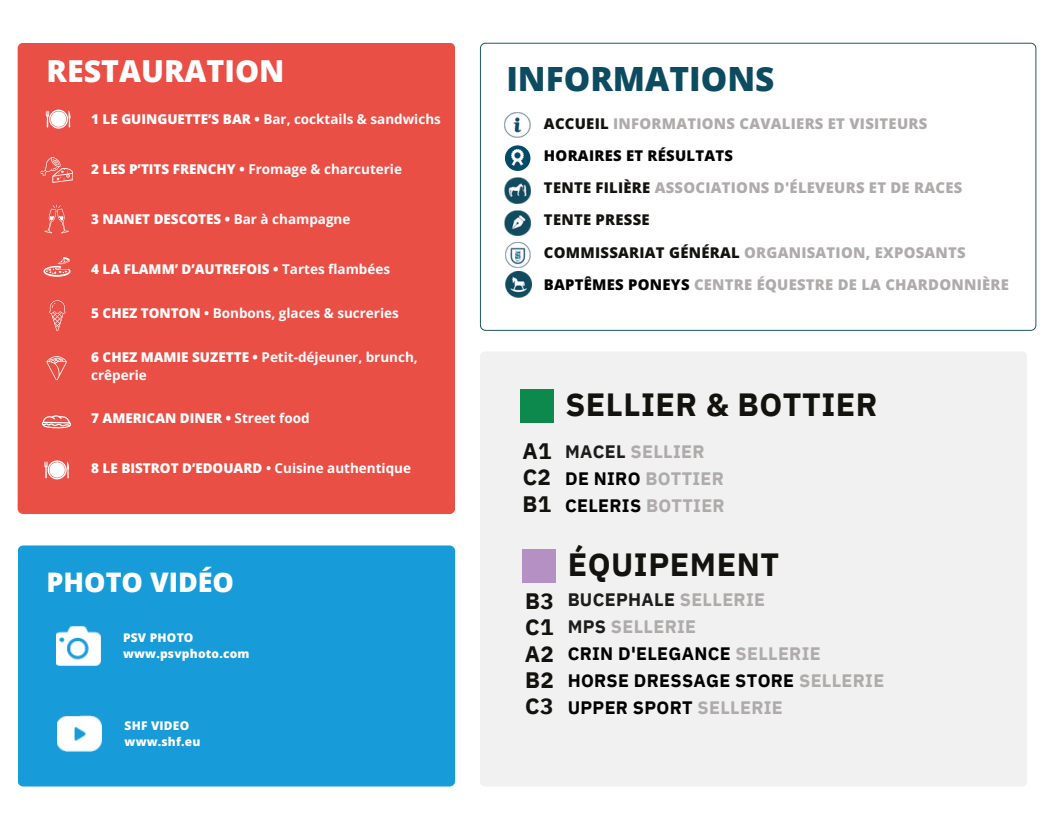
<style>
.page{position:relative;width:1053px;height:815px;background:#fff}
.page>*{position:absolute;margin:0;border:0;box-sizing:border-box;transform-origin:0 0}
.t1{font:800 33.38px "Open Sans";color:#0c4b60}
.t2{font:700 32.12px "IBM Plex Sans";letter-spacing:.015em;color:#13120e}
.t3{font:800 30.38px "Open Sans";color:#fff}
.t4{font:800 26.88px "Open Sans";color:#fff}
.t5{font:700 22.38px/26.4px "IBM Plex Sans";letter-spacing:.015em;color:#13120e;text-align:justify}
.t6{font:700 18px/27px "IBM Plex Sans";letter-spacing:.015em;color:#000}
.t7{font:700 18px/27px "IBM Plex Sans";letter-spacing:.015em;color:#aeabaa}
.t8{font:800 14.88px/32.1px "Open Sans";letter-spacing:.02em;color:#aeabaa}
.t9{font:700 13.5px/18px "Open Sans";color:#fff}
.t10{font:800 13.5px "Open Sans";color:#fff}
.t11{font:800 12px "Open Sans";letter-spacing:.015em;color:#fff}
.s1{font-weight:800}
.s2{font-weight:700}
.s3{color:#13120e}
.s4{color:#020203}
.s5{color:#1d1d1b}
.s6{color:#000}
.s7{color:#aeabaa}
</style>
<div class="page">
<svg style="left:480px;top:43px;width:556px;height:288px"></svg>
<img style="left:505px;top:113px;width:25px;height:25px">
<img style="left:505px;top:178px;width:25px;height:25px">
<img style="left:505px;top:210px;width:25px;height:26px">
<img style="left:505px;top:242px;width:25px;height:26px">
<div style="left:505px;top:145px;width:25px;height:26px;background:#004c66;border-radius:50%"></div>
<img style="left:511px;top:150px;width:12px;height:16px">
<img style="left:505px;top:271px;width:26px;height:26px">
<div style="left:18px;top:545px;width:437px;height:241px;background:#189cd9;border-radius:6px"></div>
<img style="left:57px;top:716px;width:44px;height:35px">
<img style="left:56px;top:626px;width:44px;height:39px">
<div style="left:18px;top:43px;width:437px;height:471px;background:#ea4f46"></div>
<svg style="left:46px;top:110px;width:24px;height:18px"></svg>
<svg style="left:44px;top:460px;width:25px;height:19px"></svg>
<svg style="left:43px;top:257px;width:28px;height:20px"></svg>
<svg style="left:49px;top:300px;width:16px;height:31px"></svg>
<svg style="left:46px;top:354px;width:21px;height:26px"></svg>
<svg style="left:41px;top:413px;width:31px;height:20px"></svg>
<svg style="left:45px;top:205px;width:24px;height:28px"></svg>
<svg style="left:40px;top:156px;width:33px;height:27px"></svg>
<div style="left:480px;top:351px;width:546px;height:435px;background:#f1f1f1;border-radius:5px"></div>
<div style="left:522px;top:549px;width:34px;height:34px;background:#b590c2"></div>
<div style="left:520px;top:389px;width:34px;height:34px;background:#0e894d"></div>
<h5 class="t3" style="left:47px;top:50px;width:239px">RESTAURATION</h5>
<p class="t9" style="left:91px;top:110px;width:351px"><span class="s1">1 LE GUINGUETTE’S BAR •</span> Bar, cocktails &amp; sandwichs</p>
<p class="t9" style="left:91px;top:160px;width:312px"><span class="s1">2 LES P’TITS FRENCHY •</span> Fromage &amp; charcuterie</p>
<p class="t10" style="left:91px;top:209px;width:261px">3 NANET DESCOTES • <span class="s2">Bar à champagne</span></p>
<h5 class="t10" style="left:91px;top:259px;width:300px">4 LA FLAMM’ D’AUTREFOIS • <span class="s2">Tartes flambées</span></h5>
<h2 class="t9" style="left:91px;top:304px;width:309px"><span class="s1">5 CHEZ TONTON</span> • Bonbons, glaces &amp; sucreries</h2>
<p class="t9" style="left:91px;top:347px;width:328px"><span class="s1">6 CHEZ MAMIE SUZETTE •</span> Petit-déjeuner, brunch, crêperie</p>
<p class="t10" style="left:91px;top:409px;width:220px">7 AMERICAN DINER • <span class="s2">Street food</span></p>
<p class="t10" style="left:91px;top:458px;width:321px">8 LE BISTROT D’EDOUARD <span class="s2">• Cuisine authentique</span></p>
<p class="t4" style="left:47px;top:563px;width:189px">PHOTO VIDÉO</p>
<p class="t11" style="left:123px;top:629px;width:72px">PSV PHOTO</p>
<h5 class="t11" style="left:123px;top:645px;width:128px">www.psvphoto.com</h5>
<p class="t11" style="left:125px;top:717px;width:66px">SHF VIDEO</p>
<h5 class="t11" style="left:125px;top:733px;width:77px">www.shf.eu</h5>
<h5 class="t1" style="left:506px;top:55px;width:269px">INFORMATIONS</h5>
<p class="t8" style="left:544px;top:107px;width:466px"><span class="s3">ACCUEIL</span> INFORMATIONS CAVALIERS ET VISITEURS<br><span class="s4">HORAIRES ET RÉSULTATS<br></span><span class="s3">TENTE FILIÈRE</span> ASSOCIATIONS D'ÉLEVEURS ET DE RACES <span class="s3">TENTE PRESSE<br>COMMISSARIAT GÉNÉRAL</span> ORGANISATION, EXPOSANTS <span class="s4">BAPTÊMES PONEYS</span> CENTRE ÉQUESTRE DE LA CHARDONNIÈRE</p>
<p class="t2" style="left:565px;top:383px;width:314px">SELLIER &amp; BOTTIER</p>
<p class="t5" style="left:522px;top:437px;width:31px">A1<br>C2<br>B1</p>
<p class="t7" style="left:565px;top:438px;width:161px"><span class="s5">MACEL</span> SELLIER<br><span class="s6">DE NIRO</span> BOTTIER<br><span class="s6">CELERIS</span> BOTTIER</p>
<h1 class="t5" style="left:525px;top:587px;width:31px">B3<br>C1<br>A2<br>B2<br>C3</h1>
<p class="t2" style="left:567px;top:543px;width:213px">ÉQUIPEMENT</p>
<p class="t6" style="left:567px;top:585px;width:318px"><span class="s5">BUCEPHALE</span> <span class="s7">SELLERIE<br></span><span class="s5">MPS</span> <span class="s7">SELLERIE<br></span>CRIN D'ELEGANCE <span class="s7">SELLERIE<br></span>HORSE DRESSAGE STORE <span class="s7">SELLERIE<br></span>UPPER SPORT <span class="s7">SELLERIE</span></p>
</div>
